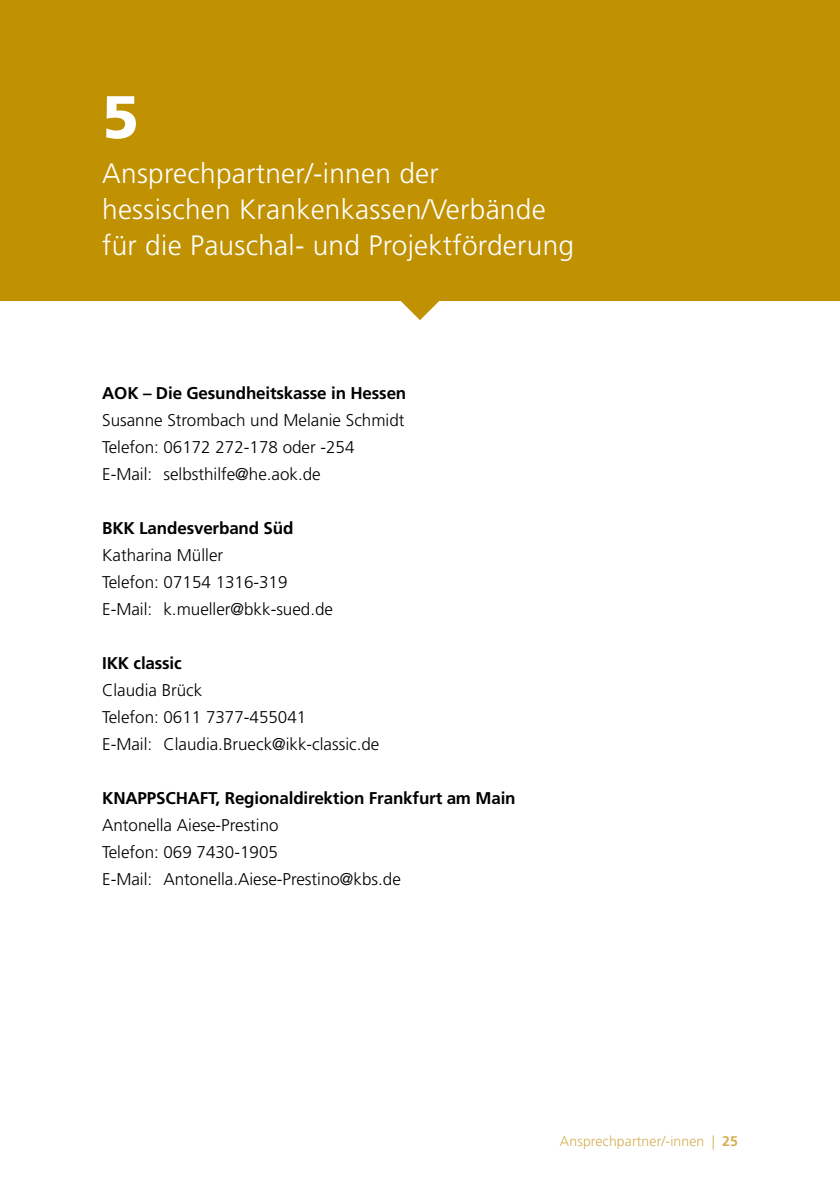
<style>
.page{position:relative;width:840px;height:1191px;background:#fff}
.page>*{position:absolute;margin:0;border:0;box-sizing:border-box;transform-origin:0 0}
.t1{font:900 60px "Frutiger LT Std";color:#fff}
.t2{font:300 28px/36px "Frutiger LT Std";letter-spacing:.01em;color:#fff}
.t3{font:300 17px "Frutiger LT Std";color:#000}
.t4{font:700 17px "Frutiger LT Std";letter-spacing:-.01em;color:#000}
.t5{font:300 14px "Frutiger LT Std";letter-spacing:.01em;color:#d5af53}
.s1{font-weight:700}
</style>
<div class="page">
<div style="left:0;top:0;width:839px;height:300px;background:#c09100"></div>
<svg style="left:399px;top:300px;width:41px;height:20px"></svg>
<h1 class="t1" style="left:102px;top:81px;width:38px">5</h1>
<h1 class="t2" style="left:102px;top:156px;width:473px">Ansprechpartner/-innen der hessischen Krankenkassen/Verbände für die Pauschal- und Projektförderung</h1>
<p class="t4" style="left:102px;top:383px;width:305px">AOK – Die Gesundheitskasse in Hessen</p>
<p class="t3" style="left:102px;top:411px;width:303px">Susanne Strombach und Melanie Schmidt</p>
<p class="t3" style="left:102px;top:438px;width:254px">Telefon: 06172 272-178 oder -254</p>
<p class="t3" style="left:102px;top:465px;width:220px">E-Mail: selbsthilfe@he.aok.de</p>
<p class="t4" style="left:102px;top:518px;width:193px">BKK Landesverband Süd</p>
<p class="t3" style="left:102px;top:546px;width:122px">Katharina Müller</p>
<p class="t3" style="left:102px;top:573px;width:187px">Telefon: 07154 1316-319</p>
<p class="t3" style="left:102px;top:600px;width:232px">E-Mail: k.mueller@bkk-sued.de</p>
<p class="t4" style="left:102px;top:653px;width:81px">IKK classic</p>
<p class="t3" style="left:102px;top:681px;width:102px">Claudia Brück</p>
<p class="t3" style="left:102px;top:708px;width:205px">Telefon: 0611 7377-455041</p>
<p class="t3" style="left:102px;top:735px;width:278px">E-Mail: Claudia.Brueck@ikk-classic.de</p>
<p class="t4" style="left:102px;top:788px;width:415px">KNAPPSCHAFT, Regionaldirektion Frankfurt am Main</p>
<p class="t3" style="left:102px;top:816px;width:178px">Antonella Aiese-Prestino</p>
<p class="t3" style="left:102px;top:843px;width:177px">Telefon: 069 7430-1905</p>
<p class="t3" style="left:102px;top:870px;width:300px">E-Mail: Antonella.Aiese-Prestino@kbs.de</p>
<p class="t5" style="left:559px;top:1133px;width:179px">Ansprechpartner/-innen | <span class="s1">25</span></p>
</div>
